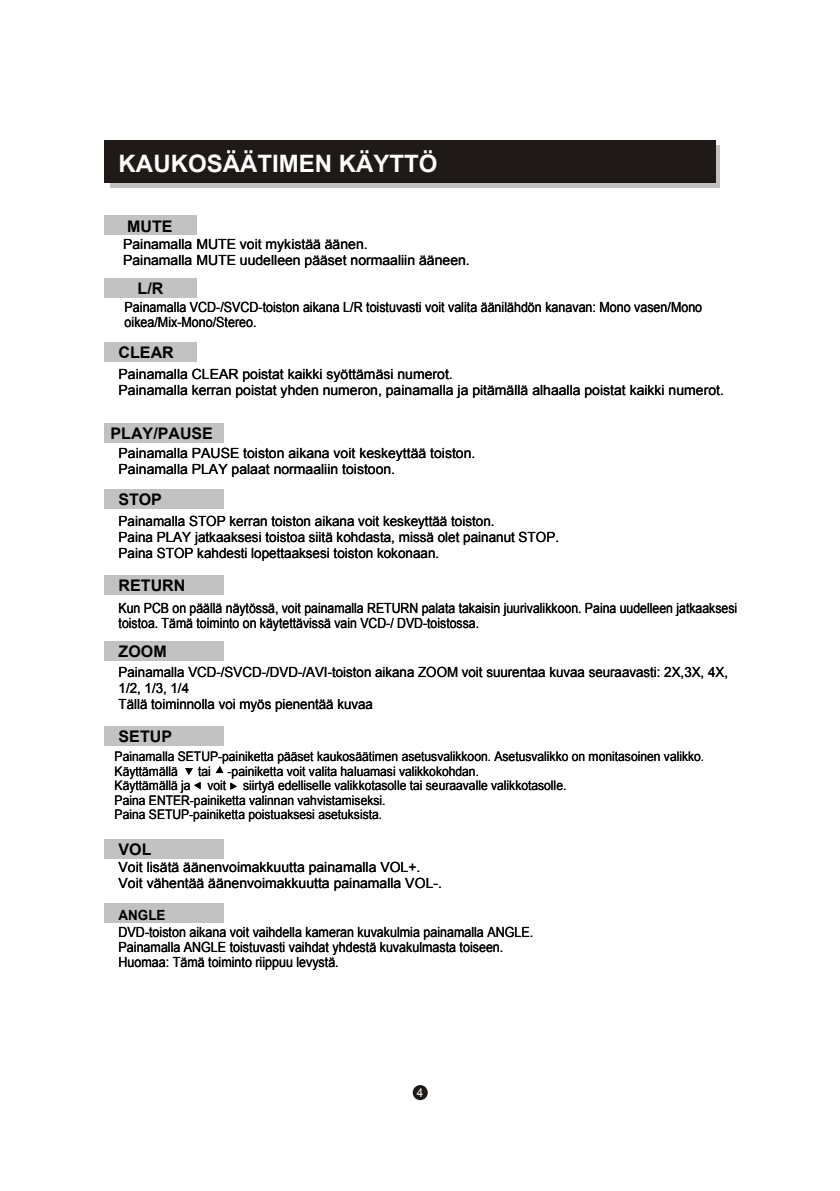
<style>
.page{position:relative;width:840px;height:1191px;background:#fff}
.page>*{position:absolute;margin:0;border:0;box-sizing:border-box;transform-origin:0 0}
.t1{font:700 24px "Arial";color:#fff}
.t2{font:700 16px "Arial";color:#000}
.t3{font:14px/16.8px "Arial";color:#000}
.t4{font:14px/15px "Arial";color:#000;scale:.89 1}
.t5{font:14px/16.2px "Arial";color:#000;scale:.96 1}
.t6{font:14px/14.8px "Arial";color:#000;scale:.88 1}
.t7{font:14px/16px "Arial";color:#000;scale:.95 1}
.t8{font:700 14px "Arial";color:#000;scale:.96 1}
.t9{font:13.2px/14.6px "Arial";color:#000;scale:.91 1}
.t10{font:12.4px "Arial";color:#fff;scale:.93 1}
</style>
<div class="page">
<div style="left:412px;top:1085px;width:15px;height:15px;background:#1f1a17;border-radius:50%"></div>
<div style="left:110px;top:145px;width:609px;height:43px;background:#c2c2c2"></div>
<div style="left:104px;top:140px;width:611px;height:43px;background:#1f1a17"></div>
<div style="left:104px;top:216px;width:92px;height:19px;background:#c2c2c2"></div>
<div style="left:104px;top:278px;width:92px;height:19px;background:#c2c2c2"></div>
<div style="left:104px;top:342px;width:92px;height:19px;background:#c2c2c2"></div>
<div style="left:104px;top:423px;width:120px;height:19px;background:#c2c2c2"></div>
<div style="left:104px;top:489px;width:120px;height:19px;background:#c2c2c2"></div>
<div style="left:104px;top:575px;width:120px;height:19px;background:#c2c2c2"></div>
<div style="left:104px;top:641px;width:120px;height:19px;background:#c2c2c2"></div>
<div style="left:104px;top:726px;width:120px;height:19px;background:#c2c2c2"></div>
<svg style="left:216px;top:766px;width:7px;height:7px"></svg>
<svg style="left:185px;top:768px;width:8px;height:7px"></svg>
<svg style="left:194px;top:782px;width:6px;height:7px"></svg>
<svg style="left:230px;top:782px;width:7px;height:7px"></svg>
<div style="left:104px;top:839px;width:120px;height:19px;background:#c2c2c2"></div>
<div style="left:104px;top:904px;width:120px;height:19px;background:#c2c2c2"></div>
<h1 class="t1" style="left:119px;top:147px;width:320px">KAUKOSÄÄTIMEN KÄYTTÖ</h1>
<p class="t2" style="left:127px;top:216px;width:47px">MUTE</p>
<p class="t3" style="left:123px;top:235px;width:348px">Painamalla MUTE voit mykistää äänen.<br>Painamalla MUTE uudelleen pääset normaaliin ääneen.</p>
<p class="t2" style="left:137px;top:278px;width:27px">L/R</p>
<p class="t4" style="left:124px;top:299px;width:650px">Painamalla VCD-/SVCD-toiston aikana L/R toistuvasti voit valita äänilähdön kanavan: Mono vasen/Mono oikea/Mix-Mono/Stereo.</p>
<p class="t2" style="left:119px;top:341px;width:57px">CLEAR</p>
<p class="t3" style="left:119px;top:365px;width:606px">Painamalla CLEAR poistat kaikki syöttämäsi numerot.<br>Painamalla kerran poistat yhden numeron, painamalla ja pitämällä alhaalla poistat kaikki numerot.</p>
<p class="t2" style="left:111px;top:422px;width:104px">PLAY/PAUSE</p>
<p class="t3" style="left:119px;top:444px;width:358px">Painamalla PAUSE toiston aikana voit keskeyttää toiston.<br>Painamalla PLAY palaat normaaliin toistoon.</p>
<p class="t2" style="left:119px;top:488px;width:45px">STOP</p>
<p class="t5" style="left:119px;top:513px;width:460px">Painamalla STOP kerran toiston aikana voit keskeyttää toiston.<br>Paina PLAY jatkaaksesi toistoa siitä kohdasta, missä olet painanut STOP.<br>Paina STOP kahdesti lopettaaksesi toiston kokonaan.</p>
<p class="t2" style="left:119px;top:574px;width:68px">RETURN</p>
<p class="t6" style="left:119px;top:601px;width:704px">Kun PCB on päällä näytössä, voit painamalla RETURN palata takaisin juurivalikkoon. Paina uudelleen jatkaaksesi toistoa. Tämä toiminto on käytettävissä vain VCD-/ DVD-toistossa.</p>
<p class="t2" style="left:119px;top:640px;width:49px">ZOOM</p>
<p class="t7" style="left:119px;top:664px;width:642px">Painamalla VCD-/SVCD-/DVD-/AVI-toiston aikana ZOOM voit suurentaa kuvaa seuraavasti: 2X,3X, 4X,<br>1/2, 1/3, 1/4<br>Tällä toiminnolla voi myös pienentää kuvaa</p>
<p class="t2" style="left:119px;top:725px;width:55px">SETUP</p>
<p class="t9" style="left:115px;top:749px;width:649px">Painamalla SETUP-painiketta pääset kaukosäätimen asetusvalikkoon. Asetusvalikko on monitasoinen valikko.<br>Käyttämällä</p>
<p class="t9" style="left:198px;top:763px;width:16px">tai</p>
<p class="t9" style="left:227px;top:763px;width:278px">-painiketta voit valita haluamasi valikkokohdan.</p>
<p class="t9" style="left:115px;top:778px;width:85px">Käyttämällä ja</p>
<p class="t9" style="left:207px;top:778px;width:22px">voit</p>
<p class="t9" style="left:115px;top:778px;width:497px;text-indent:128px">siirtyä edelliselle valikkotasolle tai seuraavalle valikkotasolle.<br>Paina ENTER-painiketta valinnan vahvistamiseksi.<br>Paina SETUP-painiketta poistuaksesi asetuksista.</p>
<p class="t2" style="left:119px;top:838px;width:34px">VOL</p>
<p class="t3" style="left:119px;top:858px;width:325px">Voit lisätä äänenvoimakkuutta painamalla VOL+.<br>Voit vähentää äänenvoimakkuutta painamalla VOL-.</p>
<p class="t8" style="left:119px;top:905px;width:50px">ANGLE</p>
<p class="t4" style="left:119px;top:924px;width:467px">DVD-toiston aikana voit vaihdella kameran kuvakulmia painamalla ANGLE.<br>Painamalla ANGLE toistuvasti vaihdat yhdestä kuvakulmasta toiseen.<br>Huomaa: Tämä toiminto riippuu levystä.</p>
<p class="t10" style="left:416px;top:1084px;width:8px">4</p>
</div>
